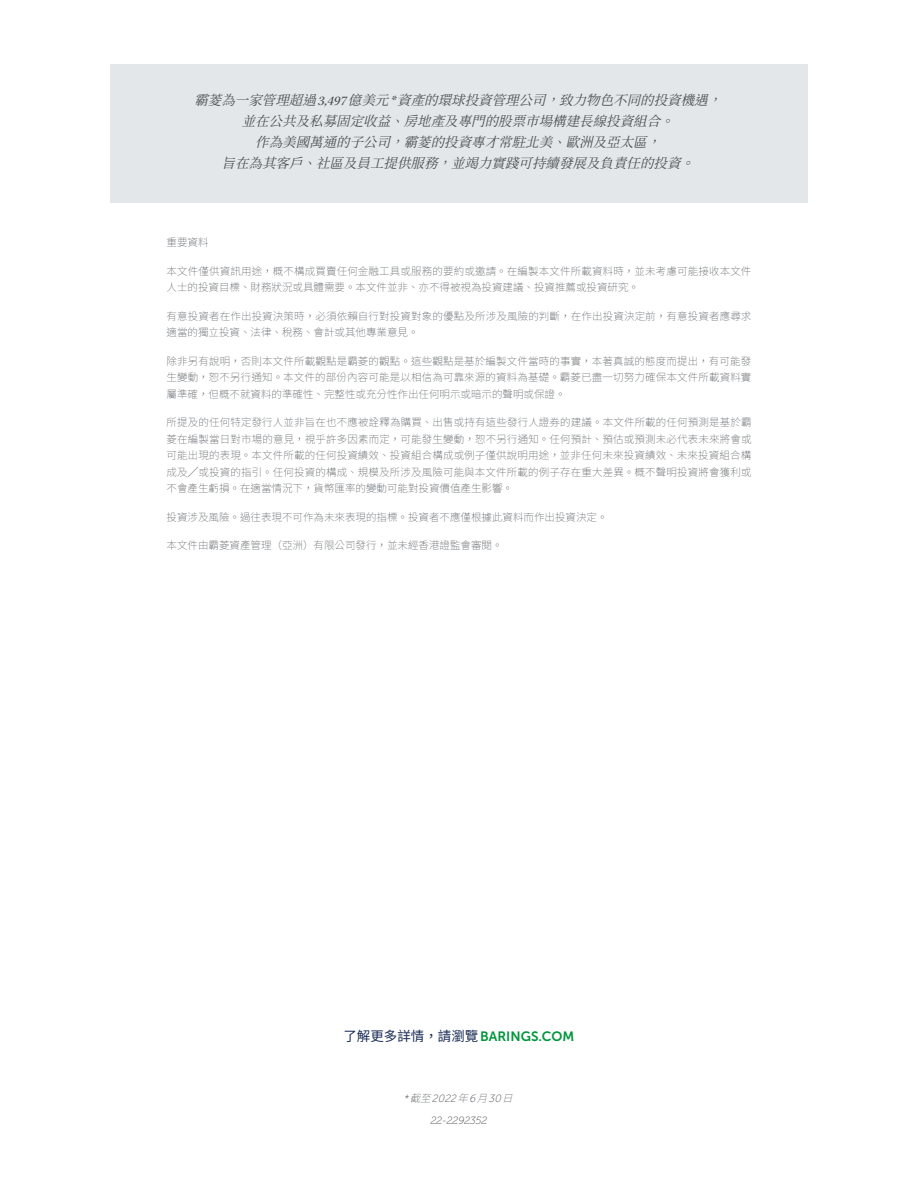
<style>
.page{position:relative;width:918px;height:1188px;background:#fff}
.page>*{position:absolute;margin:0;border:0;box-sizing:border-box;transform-origin:0 0}
.t1{font:italic 13.5px "Source Han Serif TC";color:#4b4f54}
.t2{font:13.5px "Museo Sans 700";color:#00953b}
.t3{font:200 10.5px/16.5px "Source Han Sans TC";color:#4b4f54}
.t4{font:italic 10.5px "Museo Sans 100";color:#4b4f54}
.t5{font:italic 10.5px "Museo 100";letter-spacing:.01em;color:#4b4f54}
.s1{font-family:"Kepler Std"}
.s2{font-family:"Source Han Sans TC";color:#182a54}
.s3{font-family:"Source Han Sans TC";font-weight:200}
</style>
<div class="page">
<div style="left:110px;top:64px;width:698px;height:138px;background:#e4e7e9"></div>
<p class="t1" style="left:194px;top:92px;width:537px">霸菱為一家管理超過<span class="s1">3, 49 7</span> 億美元<span class="s1">*</span> 資產的環球投資管理公司，致力物色不同的投資機遇，</p>
<p class="t1" style="left:242px;top:113px;width:442px">並在公共及私募固定收益、房地產及專門的股票市場構建長線投資組合。</p>
<p class="t1" style="left:255px;top:134px;width:415px">作為美國萬通的子公司，霸菱的投資專才常駐北美、歐洲及亞太區，</p>
<p class="t1" style="left:222px;top:155px;width:483px">旨在為其客戶、社區及員工提供服務，並竭力實踐可持續發展及負責任的投資。</p>
<p class="t3" style="left:166px;top:234px;width:43px">重要資料</p>
<p class="t3" style="left:166px;top:263px;width:586px">本文件僅供資訊用途，概不構成買賣任何金融工具或服務的要約或邀請。在編製本文件所載資料時，並未考慮可能接收本文件人士的投資目標、財務狀況或具體需要。本文件並非、亦不得被視為投資建議、投資推薦或投資研究。</p>
<p class="t3" style="left:166px;top:308px;width:586px">有意投資者在作出投資決策時，必須依賴自行對投資對象的優點及所涉及風險的判斷，在作出投資決定前，有意投資者應尋求適當的獨立投資、法律、稅務、會計或其他專業意見。</p>
<p class="t3" style="left:166px;top:353px;width:586px;text-align:justify">除非另有說明，否則本文件所載觀點是霸菱的觀點。這些觀點是基於編製文件當時的事實，本著真誠的態度而提出，有可能發生變動，恕不另行通知。本文件的部份內容可能是以相信為可靠來源的資料為基礎。霸菱已盡一切努力確保本文件所載資料實屬準確，但概不就資料的準確性、完整性或充分性作出任何明示或暗示的聲明或保證。</p>
<p class="t3" style="left:166px;top:414px;width:587px;text-align:justify">所提及的任何特定發行人並非旨在也不應被詮釋為購買、出售或持有這些發行人證券的建議。本文件所載的任何預測是基於霸菱在編製當日對市場的意見，視乎許多因素而定，可能發生變動，恕不另行通知。任何預計、預估或預測未必代表未來將會或可能出現的表現。本文件所載的任何投資績效、投資組合構成或例子僅供說明用途，並非任何未來投資績效、未來投資組合構成及╱或投資的指引。任何投資的構成、規模及所涉及風險可能與本文件所載的例子存在重大差異。概不聲明投資將會獲利或不會產生虧損。在適當情況下，貨幣匯率的變動可能對投資價值產生影響。</p>
<p class="t3" style="left:166px;top:509px;width:442px">投資涉及風險。過往表現不可作為未來表現的指標。投資者不應僅根據此資料而作出投資決定。</p>
<p class="t3" style="left:166px;top:537px;width:337px">本文件由霸菱資產管理（亞洲）有限公司發行，並未經香港證監會審閱。</p>
<p class="t2" style="left:343px;top:1028px;width:233px"><span class="s2">了解更多詳情，請瀏覽</span>BARINGS.COM</p>
<p class="t4" style="left:403px;top:1093px;width:118px">*<span class="s3">截至</span>2022<span class="s3">年</span>6<span class="s3">月</span>30<span class="s3">日</span></p>
<p class="t5" style="left:431px;top:1115px;width:58px">22-2292352</p>
</div>
